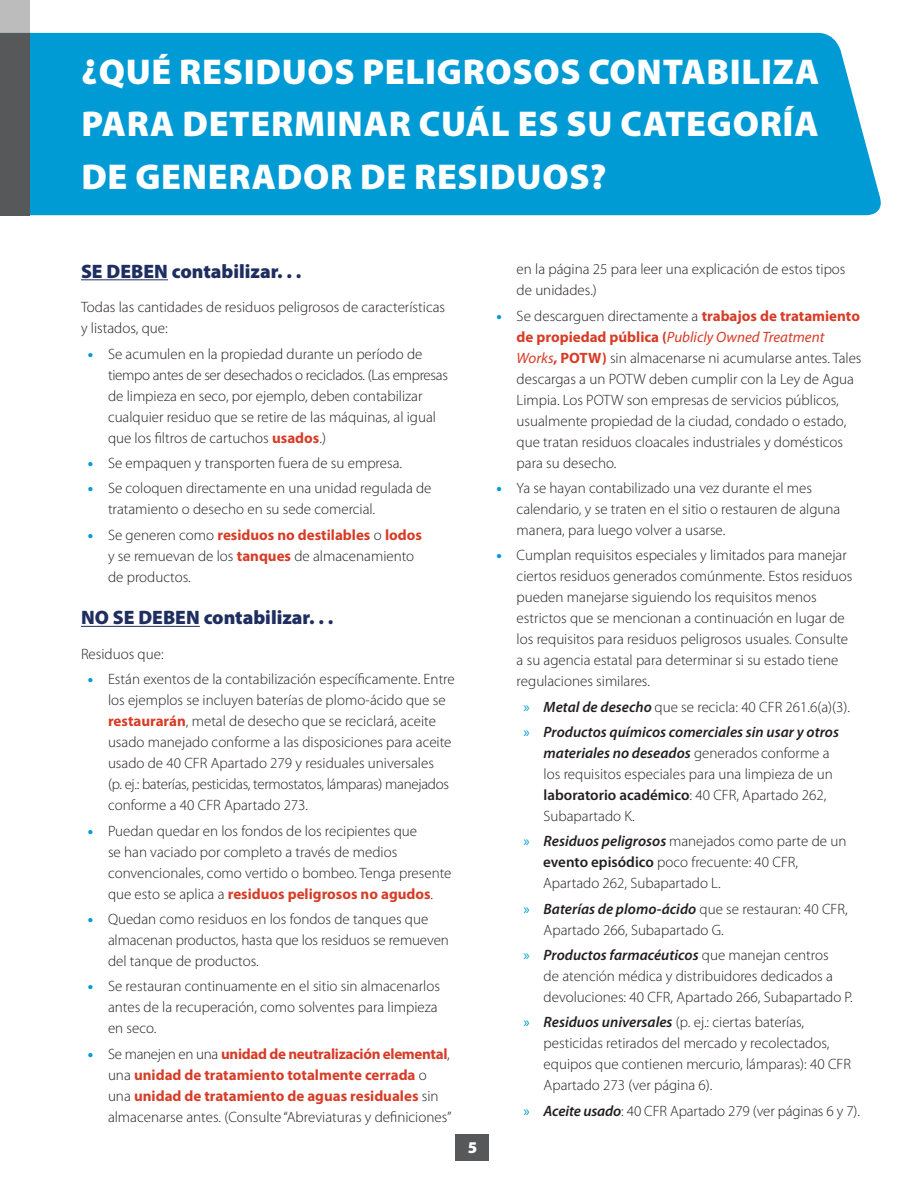
<style>
.page{position:relative;width:918px;height:1188px;background:#fff}
.page>*{position:absolute;margin:0;border:0;box-sizing:border-box;transform-origin:0 0}
.t1{font:900 36px/52.5px "Myriad Pro";letter-spacing:.02em;color:#fff;text-align:justify}
.t2{font:900 19.5px "Myriad Pro";color:#1f2e60}
.t3{font:900 16.5px "Myriad Pro";color:#fff}
.t4{font:300 15px/21px "Myriad Pro";color:#231f20}
.t5{font:700 15px/21px "Myriad Pro";color:#d73c27}
.t6{font:italic 600 15px/25.3px "Myriad Pro";color:#231f20}
.s1{font-weight:900;color:#009bd5}
.s2{font-weight:700;color:#d73c27}
.s3{font-weight:300;color:#231f20}
.s4{font-weight:400;font-style:italic;color:#d73c27}
.s5{font-weight:400;font-style:normal;color:#009bd5}
.s6{font-weight:300;font-style:normal}
.s7{font-weight:600;font-style:italic}
.s8{font-weight:600}
.s9{font-weight:400;color:#009bd5}
</style>
<div class="page">
<div style="left:29px;top:33px;width:852px;height:182px;background:#009bd5"></div>
<div style="left:0;top:0;width:29px;height:36px;background:#bcbcbd"></div>
<div style="left:0;top:33px;width:29px;height:182px;background:#57585a"></div>
<div style="left:456px;top:1134px;width:33px;height:27px;background:#57585a"></div>
<hr style="left:81px;top:279px;width:87px;height:1px;background:#1f2e60">
<hr style="left:81px;top:626px;width:119px;height:1px;background:#1f2e60">
<h1 class="t1" style="left:81px;top:46px;width:740px">¿QUÉ RESIDUOS PELIGROSOS CONTABILIZA PARA DETERMINAR CUÁL ES SU CATEGORÍA DE GENERADOR DE RESIDUOS?</h1>
<h2 class="t2" style="left:81px;top:260px;width:222px">SE DEBEN contabilizar. . .</h2>
<p class="t4" style="left:81px;top:297px;width:366px">Todas las cantidades de residuos peligrosos de características y listados, que:</p>
<p class="t4" style="left:108px;top:343px;width:342px;text-indent:-20px"><span class="s1">•</span> Se acumulen en la propiedad durante un período de tiempo antes de ser desechados o reciclados. (Las empresas de limpieza en seco, por ejemplo, deben contabilizar cualquier residuo que se retire de las máquinas, al igual que los filtros de cartuchos <span class="s2">usados</span>.)</p>
<p class="t4" style="left:88px;top:453px;width:316px"><span class="s1">•</span> Se empaquen y transporten fuera de su empresa.</p>
<p class="t4" style="left:108px;top:478px;width:325px;text-indent:-20px"><span class="s1">•</span> Se coloquen directamente en una unidad regulada de tratamiento o desecho en su sede comercial.</p>
<p class="t4" style="left:108px;top:524px;width:315px;text-indent:-20px"><span class="s1">•</span> Se generen como <span class="s2">residuos no destilables</span> o <span class="s2">lodos </span>y se remuevan de los <span class="s2">tanques</span> de almacenamiento de productos.</p>
<h2 class="t2" style="left:81px;top:607px;width:254px">NO SE DEBEN contabilizar. . .</h2>
<p class="t4" style="left:81px;top:644px;width:84px">Residuos que:</p>
<p class="t4" style="left:108px;top:669px;width:348px;text-indent:-20px"><span class="s1">•</span> Están exentos de la contabilización específicamente. Entre los ejemplos se incluyen baterías de plomo-ácido que se <span class="s2">restaurarán</span>, metal de desecho que se reciclará, aceite usado manejado conforme a las disposiciones para aceite usado de 40 CFR Apartado 279 y residuales universales<br>(p. ej.: baterías, pesticidas, termostatos, lámparas) manejados conforme a 40 CFR Apartado 273.</p>
<p class="t4" style="left:108px;top:820px;width:345px;text-indent:-20px"><span class="s1">•</span> Puedan quedar en los fondos de los recipientes que<br>se han vaciado por completo a través de medios convencionales, como vertido o bombeo. Tenga presente que esto se aplica a <span class="s2">residuos peligrosos no agudos</span>.</p>
<p class="t4" style="left:108px;top:909px;width:342px;text-indent:-20px"><span class="s1">•</span> Quedan como residuos en los fondos de tanques que almacenan productos, hasta que los residuos se remueven del tanque de productos.</p>
<p class="t4" style="left:108px;top:976px;width:334px;text-indent:-20px"><span class="s1">•</span> Se restauran continuamente en el sitio sin almacenarlos antes de la recuperación, como solventes para limpieza en seco.</p>
<p class="t5" style="left:108px;top:1043px;width:345px;text-indent:-20px"><span class="s1">•</span> <span class="s3">Se manejen en una</span> unidad de neutralización elemental<span class="s3">, una</span> unidad de tratamiento totalmente cerrada <span class="s3">o una</span> unidad de tratamiento de aguas residuales <span class="s3">sin almacenarse antes. (Consulte “Abreviaturas y definiciones”</span></p>
<p class="t3" style="left:468px;top:1138px;width:11px">5</p>
<p class="t4" style="left:517px;top:259px;width:330px">en la página 25 para leer una explicación de estos tipos de unidades.)</p>
<p class="t4" style="left:517px;top:306px;width:346px;text-indent:-20px"><span class="s1">•</span> Se descarguen directamente a <span class="s2">trabajos de tratamiento de propiedad pública (</span><span class="s4">Publicly Owned Treatment Works</span><span class="s2">, POTW)</span> sin almacenarse ni acumularse antes. Tales descargas a un POTW deben cumplir con la Ley de Agua Limpia. Los POTW son empresas de servicios públicos, usualmente propiedad de la ciudad, condado o estado, que tratan residuos cloacales industriales y domésticos para su desecho.</p>
<p class="t4" style="left:517px;top:478px;width:325px;text-indent:-20px"><span class="s1">•</span> Ya se hayan contabilizado una vez durante el mes calendario, y se traten en el sitio o restauren de alguna manera, para luego volver a usarse.</p>
<p class="t4" style="left:517px;top:545px;width:337px;text-indent:-20px"><span class="s1">•</span> Cumplan requisitos especiales y limitados para manejar ciertos residuos generados comúnmente. Estos residuos pueden manejarse siguiendo los requisitos menos estrictos que se mencionan a continuación en lugar de los requisitos para residuos peligrosos usuales. Consulte a su agencia estatal para determinar si su estado tiene regulaciones similares.</p>
<p class="t6" style="left:523px;top:694px;width:328px"><span class="s5">»</span> Metal de desecho <span class="s6">que se recicla: 40 CFR 261.6(a)(3). </span><span class="s5">»</span> Productos químicos comerciales sin usar y otros</p>
<p class="t4" style="left:544px;top:743px;width:291px"><span class="s7">materiales no deseados</span> generados conforme a los requisitos especiales para una limpieza de un <span class="s8">laboratorio académico</span>: 40 CFR, Apartado 262, Subapartado K.</p>
<p class="t4" style="left:543px;top:831px;width:305px;text-indent:-20px"><span class="s9">»</span> <span class="s7">Residuos peligrosos</span> manejados como parte de un <span class="s8">evento episódico</span> poco frecuente: 40 CFR,<br>Apartado 262, Subapartado L.</p>
<p class="t4" style="left:544px;top:898px;width:306px;text-indent:-20px"><span class="s9">»</span> <span class="s7">Baterías de plomo-ácido</span> que se restauran: 40 CFR,<br>Apartado 266, Subapartado G.</p>
<p class="t4" style="left:544px;top:945px;width:311px;text-indent:-20px"><span class="s9">»</span> <span class="s7">Productos farmacéuticos</span> que manejan centros<br>de atención médica y distribuidores dedicados a devoluciones: 40 CFR, Apartado 266, Subapartado P.</p>
<p class="t4" style="left:544px;top:1012px;width:309px;text-indent:-20px"><span class="s9">»</span> <span class="s7">Residuos universales</span> (p. ej.: ciertas baterías, pesticidas retirados del mercado y recolectados, equipos que contienen mercurio, lámparas): 40 CFR Apartado 273 (ver página 6).</p>
<p class="t4" style="left:523px;top:1100px;width:338px"><span class="s9">»</span> <span class="s7">Aceite usado</span>: 40 CFR Apartado 279 (ver páginas 6 y 7).</p>
</div>
